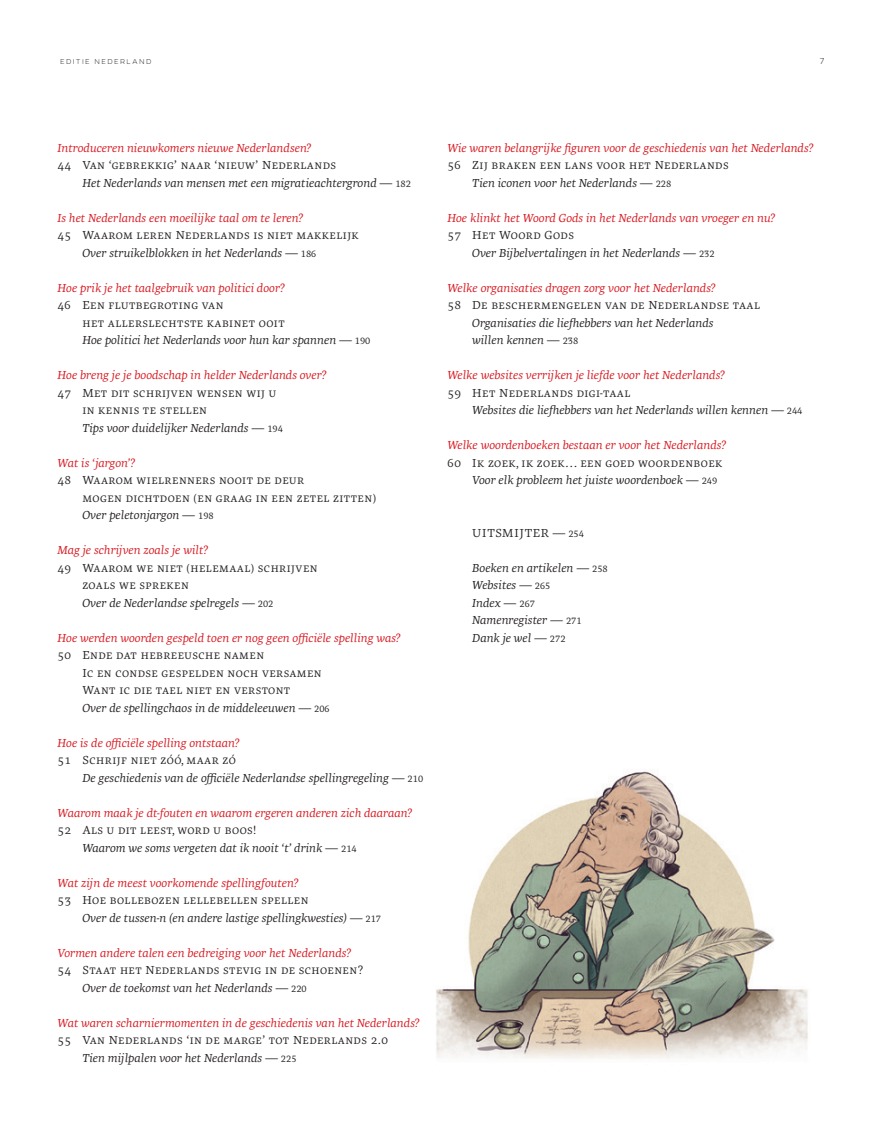
<style>
.page{position:relative;width:886px;height:1134px;background:#fff}
.page>*{position:absolute;margin:0;border:0;box-sizing:border-box;transform-origin:0 0}
.t1{font:11.88px/17.5px "Geneo Pro";letter-spacing:.04em;color:#231f20}
.t2{font:italic 11.88px "Geneo Pro";color:#d7171f}
.t3{font:italic 11.88px/17.5px "Geneo Pro";color:#231f20}
.t4{font:11.88px "Geneo Pro";letter-spacing:.06em;color:#231f20}
.t5{font:7.5px "Lulo One";color:#231f20}
.t6{font:6.25px "Lulo One";letter-spacing:.045em;color:#231f20}
.s1{font-style:normal}
.s2{font-style:normal;font-size:9.38px}
.s3{font-style:italic}
.s4{font-style:inherit}
.s5{font-size:9.38px}
</style>
<div class="page">
<img style="left:436px;top:771px;width:372px;height:288px">
<p class="t6" style="left:60px;top:57px;width:94px">EDITIE NEDERLAND</p>
<p class="t5" style="left:820px;top:56px;width:7px">7</p>
<p class="t2" style="left:58px;top:138px;width:255px">Introduceren nieuwkomers nieuwe Nederlandsen?</p>
<p class="t3" style="left:82px;top:155px;width:330px;text-indent:-25px"><span class="s1">44 Van ‘gebrekkig’ naar ‘nieuw’ Nederlands<br></span>Het Nederlands van mensen met een migratieachtergrond <span class="s1">—</span> <span class="s2">182</span></p>
<p class="t2" style="left:58px;top:208px;width:247px">Is het Nederlands een moeilijke taal om te leren?</p>
<p class="t1" style="left:82px;top:225px;width:278px;text-indent:-25px">45 Waarom leren Nederlands is niet makkelijk<br><span class="s3">Over struikelblokken in het Nederlands</span> <span class="s4">—</span> <span class="s5">186</span></p>
<p class="t2" style="left:58px;top:278px;width:229px">Hoe prik je het taalgebruik van politici door?</p>
<p class="t1" style="left:82px;top:295px;width:290px;text-indent:-25px">46 Een flutbegroting van<br>het allerslechtste kabinet ooit<br><span class="s3">Hoe politici het Nederlands voor hun kar spannen</span> <span class="s4">—</span> <span class="s5">190</span></p>
<p class="t2" style="left:58px;top:366px;width:270px">Hoe breng je je boodschap in helder Nederlands over?</p>
<p class="t1" style="left:82px;top:383px;width:202px;text-indent:-25px">47 Met dit schrijven wensen wij u in kennis te stellen<br><span class="s3">Tips voor duidelijker Nederlands</span> <span class="s4">—</span> <span class="s5">194</span></p>
<p class="t2" style="left:58px;top:453px;width:79px">Wat is ‘jargon’?</p>
<p class="t1" style="left:82px;top:470px;width:295px;text-indent:-25px">48 Waarom wielrenners nooit de deur<br>mogen dichtdoen (en graag in een zetel zitten)<br><span class="s3">Over peletonjargon</span> <span class="s4">—</span> <span class="s5">198</span></p>
<p class="t2" style="left:58px;top:541px;width:152px">Mag je schrijven zoals je wilt?</p>
<p class="t1" style="left:82px;top:558px;width:237px;text-indent:-25px">49 Waarom we niet (helemaal) schrijven zoals we spreken<br><span class="s3">Over de Nederlandse spelregels</span> <span class="s4">—</span> <span class="s5">202</span></p>
<p class="t2" style="left:58px;top:628px;width:345px">Hoe werden woorden gespeld toen er nog geen officiële spelling was?</p>
<p class="t1" style="left:82px;top:645px;width:249px;text-indent:-25px">50 Ende dat hebreeusche namen<br>Ic en condse gespelden noch versamen Want ic die tael niet en verstont<br><span class="s3">Over de spellingchaos in de middeleeuwen</span> <span class="s4">—</span> <span class="s5">206</span></p>
<p class="t2" style="left:58px;top:733px;width:183px">Hoe is de officiële spelling ontstaan?</p>
<p class="t3" style="left:82px;top:750px;width:342px;text-indent:-25px"><span class="s1">51 Schrijf niet zóó, maar zó<br></span>De geschiedenis van de officiële Nederlandse spellingregeling <span class="s1">—</span> <span class="s2">210</span></p>
<p class="t2" style="left:58px;top:803px;width:356px">Waarom maak je dt-fouten en waarom ergeren anderen zich daaraan?</p>
<p class="t3" style="left:82px;top:820px;width:276px;text-indent:-25px"><span class="s1">52 Als u dit leest, word u boos!<br></span>Waarom we soms vergeten dat ik nooit ‘t’ drink <span class="s1">—</span> <span class="s2">214</span></p>
<p class="t2" style="left:58px;top:873px;width:242px">Wat zijn de meest voorkomende spellingfouten?</p>
<p class="t3" style="left:82px;top:890px;width:300px;text-indent:-25px"><span class="s1">53 Hoe bollebozen lellebellen spellen<br></span>Over de tussen-n (en andere lastige spellingkwesties) <span class="s1">—</span> <span class="s2">217</span></p>
<p class="t2" style="left:58px;top:943px;width:295px">Vormen andere talen een bedreiging voor het Nederlands?</p>
<p class="t1" style="left:82px;top:960px;width:282px;text-indent:-25px">54 Staat het Nederlands stevig in de schoenen?<br><span class="s3">Over de toekomst van het Nederlands</span> <span class="s4">—</span> <span class="s5">220</span></p>
<p class="t2" style="left:58px;top:1013px;width:363px">Wat waren scharniermomenten in de geschiedenis van het Nederlands?</p>
<p class="t1" style="left:82px;top:1030px;width:307px;text-indent:-25px">55 Van Nederlands ‘in de marge’ tot Nederlands 2.0<br><span class="s3">Tien mijlpalen voor het Nederlands</span> <span class="s4">—</span> <span class="s5">225</span></p>
<p class="t2" style="left:447px;top:138px;width:367px">Wie waren belangrijke figuren voor de geschiedenis van het Nederlands?</p>
<p class="t1" style="left:472px;top:155px;width:258px;text-indent:-25px">56 Zij braken een lans voor het Nederlands<br><span class="s3">Tien iconen voor het Nederlands</span> <span class="s4">—</span> <span class="s5">228</span></p>
<p class="t2" style="left:447px;top:208px;width:329px">Hoe klinkt het Woord Gods in het Nederlands van vroeger en nu?</p>
<p class="t3" style="left:472px;top:225px;width:244px;text-indent:-25px"><span class="s1">57 Het Woord Gods<br></span>Over Bijbelvertalingen in het Nederlands <span class="s1">—</span> <span class="s2">232</span></p>
<p class="t2" style="left:447px;top:278px;width:270px">Welke organisaties dragen zorg voor het Nederlands?</p>
<p class="t1" style="left:447px;top:295px;width:314px">58 De beschermengelen van de Nederlandse taal</p>
<p class="t3" style="left:472px;top:313px;width:243px">Organisaties die liefhebbers van het Nederlands willen kennen <span class="s1">—</span> <span class="s2">238</span></p>
<p class="t2" style="left:447px;top:366px;width:279px">Welke websites verrijken je liefde voor het Nederlands?</p>
<p class="t3" style="left:472px;top:383px;width:332px;text-indent:-25px"><span class="s1">59 Het Nederlands digi-taal<br></span>Websites die liefhebbers van het Nederlands willen kennen <span class="s1">—</span> <span class="s2">244</span></p>
<p class="t2" style="left:447px;top:436px;width:280px">Welke woordenboeken bestaan er voor het Nederlands?</p>
<p class="t3" style="left:472px;top:453px;width:252px;text-indent:-25px"><span class="s1">60 Ik zoek, ik zoek… een goed woordenboek<br></span>Voor elk probleem het juiste woordenboek <span class="s1">—</span> <span class="s2">249</span></p>
<p class="t4" style="left:472px;top:523px;width:113px">UITSMIJTER <span class="s4">—</span> <span class="s5">254</span></p>
<p class="t3" style="left:472px;top:558px;width:137px">Boeken en artikelen — <span class="s2">258<br></span>Websites — <span class="s2">265<br></span>Index — <span class="s2">267<br></span>Namenregister — <span class="s2">271<br></span>Dank je wel — <span class="s2">272</span></p>
</div>
